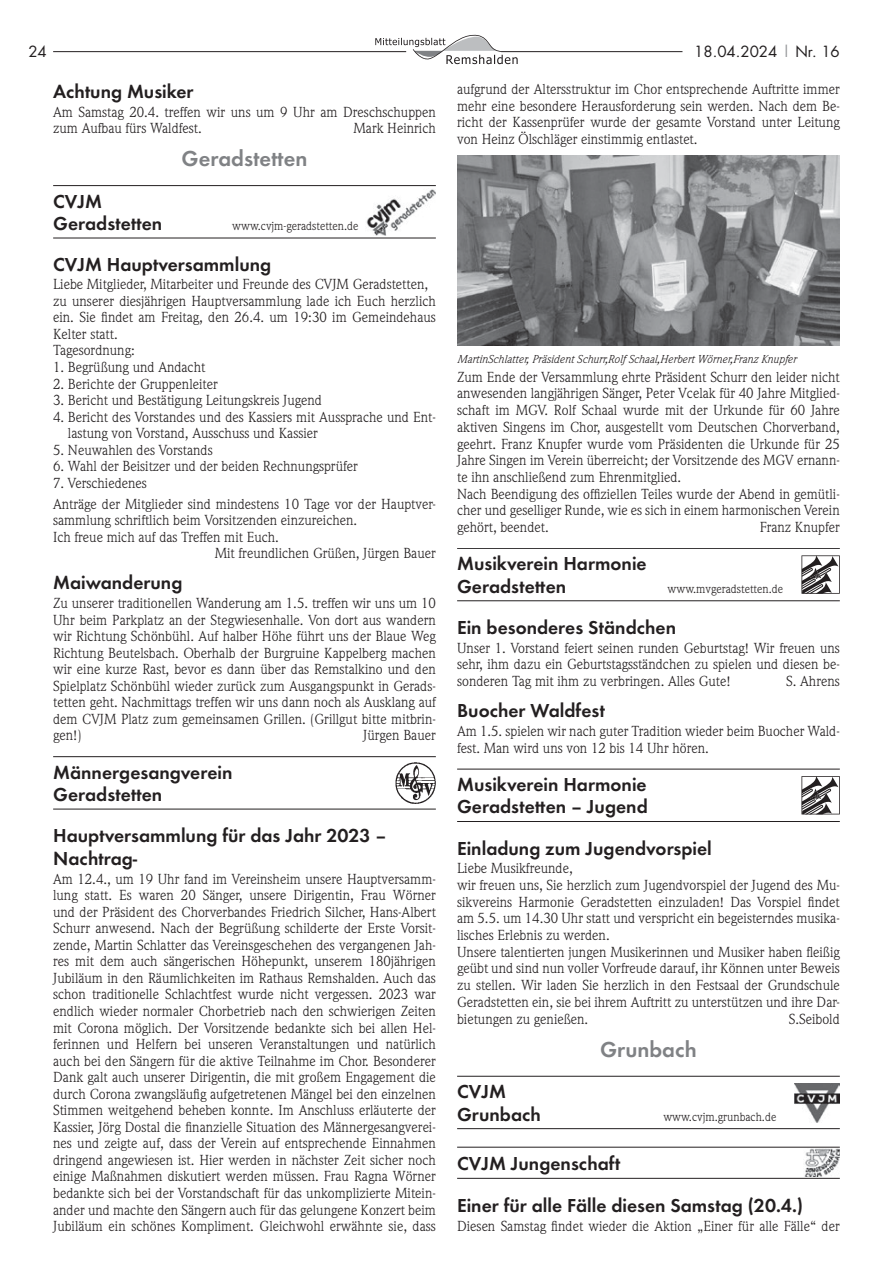
<style>
.page{position:relative;width:893px;height:1263px;background:#fff}
.page>*{position:absolute;margin:0;border:0;box-sizing:border-box;transform-origin:0 0}
.t1{font:600 22.5px "Futura T";color:#808285}
.t2{font:600 19.5px/22.5px "Futura T";color:#231f20}
.t3{font:15px "Futura";color:#231f20}
.t4{font:14.25px/16.5px "Weidemann";color:#231f20}
.t5{font:12px "Weidemann";color:#231f20}
.t6{font:italic 11.25px "Weidemann";color:#231f20}
.s1{color:#949698}
</style>
<div class="page">
<hr style="left:53px;top:51px;width:353px;height:1px;background:#231f20">
<hr style="left:501px;top:51px;width:181px;height:1px;background:#231f20">
<svg style="left:375px;top:34px;width:143px;height:30px"></svg>
<hr style="left:53px;top:238px;width:383px;height:1px;background:#231f20">
<hr style="left:53px;top:185px;width:383px;height:1px;background:#231f20">
<img style="left:366px;top:189px;width:70px;height:47px">
<hr style="left:53px;top:809px;width:383px;height:1px;background:#231f20">
<hr style="left:53px;top:756px;width:383px;height:1px;background:#231f20">
<img style="left:395px;top:762px;width:41px;height:42px">
<img style="left:457px;top:156px;width:383px;height:189px">
<hr style="left:457px;top:600px;width:383px;height:1px;background:#231f20">
<hr style="left:457px;top:548px;width:383px;height:1px;background:#231f20">
<svg style="left:801px;top:555px;width:39px;height:39px"></svg>
<hr style="left:457px;top:821px;width:383px;height:1px;background:#231f20">
<hr style="left:457px;top:769px;width:383px;height:1px;background:#231f20">
<svg style="left:801px;top:776px;width:39px;height:39px"></svg>
<hr style="left:457px;top:1128px;width:383px;height:1px;background:#231f20">
<hr style="left:457px;top:1076px;width:383px;height:1px;background:#231f20">
<img style="left:794px;top:1083px;width:46px;height:39px">
<hr style="left:457px;top:1178px;width:383px;height:1px;background:#231f20">
<hr style="left:457px;top:1147px;width:383px;height:1px;background:#231f20">
<img style="left:804px;top:1149px;width:36px;height:28px">
<p class="t3" style="left:29px;top:41px;width:20px">24</p>
<p class="t3" style="left:694px;top:41px;width:147px">18.04.2024 <span class="s1">|</span> Nr. 16</p>
<h2 class="t2" style="left:53px;top:80px;width:142px">Achtung Musiker</h2>
<p class="t4" style="left:53px;top:103px;width:384px">Am Samstag 20.4. treffen wir uns um 9 Uhr am Dreschschuppen zum Aufbau fürs Waldfest.</p>
<p class="t4" style="left:457px;top:81px;width:384px;text-align:justify">aufgrund der Altersstruktur im Chor entsprechende Auftritte immer mehr eine besondere Herausforderung sein werden. Nach dem Be&shy;richt der Kassenprüfer wurde der gesamte Vorstand unter Leitung von Heinz Ölschläger einstimmig entlastet.</p>
<p class="t4" style="left:353px;top:120px;width:84px">Mark Heinrich</p>
<h1 class="t1" style="left:182px;top:145px;width:127px">Geradstetten</h1>
<h2 class="t2" style="left:53px;top:190px;width:111px">CVJM<br>Geradstetten</h2>
<p class="t5" style="left:232px;top:219px;width:128px">www.cvjm-geradstetten.de</p>
<h2 class="t2" style="left:53px;top:253px;width:220px">CVJM Hauptversammlung</h2>
<p class="t4" style="left:53px;top:276px;width:384px">Liebe Mitglieder, Mitarbeiter und Freunde des CVJM Geradstetten, zu unserer diesjährigen Hauptversammlung lade ich Euch herzlich ein. Sie findet am Freitag, den 26.4. um 19:30 im Gemeindehaus Kelter statt.<br>Tagesordnung:</p>
<p class="t4" style="left:53px;top:359px;width:154px">1. Begrüßung und Andacht</p>
<p class="t4" style="left:53px;top:375px;width:166px">2. Berichte der Gruppenleiter</p>
<p class="t4" style="left:53px;top:392px;width:270px">3. Bericht und Bestätigung Leitungskreis Jugend</p>
<p class="t4" style="left:68px;top:408px;width:369px;text-indent:-15px">4. Bericht des Vorstandes und des Kassiers mit Aussprache und Ent&shy;lastung von Vorstand, Ausschuss und Kassier</p>
<p class="t4" style="left:53px;top:441px;width:161px">5. Neuwahlen des Vorstands</p>
<p class="t4" style="left:53px;top:458px;width:306px">6. Wahl der Beisitzer und der beiden Rechnungsprüfer</p>
<p class="t4" style="left:53px;top:472px;width:384px;line-height:20.9px">7. Verschiedenes<br>Anträge der Mitglieder sind mindestens 10 Tage vor der Hauptver-</p>
<p class="t4" style="left:53px;top:512px;width:306px">sammlung schriftlich beim Vorsitzenden einzureichen.</p>
<p class="t4" style="left:53px;top:528px;width:227px">Ich freue mich auf das Treffen mit Euch.</p>
<p class="t4" style="left:215px;top:545px;width:223px">Mit freundlichen Grüßen, Jürgen Bauer</p>
<h2 class="t2" style="left:53px;top:571px;width:131px">Maiwanderung</h2>
<p class="t4" style="left:53px;top:595px;width:384px;text-align:justify">Zu unserer traditionellen Wanderung am 1.5. treffen wir uns um 10<br>Uhr beim Parkplatz an der Stegwiesenhalle. Von dort aus wandern wir Richtung Schönbühl. Auf halber Höhe führt uns der Blaue Weg Richtung Beutelsbach. Oberhalb der Burgruine Kappelberg machen wir eine kurze Rast, bevor es dann über das Remstalkino und den Spielplatz Schönbühl wieder zurück zum Ausgangspunkt in Gerads&shy;tetten geht. Nachmittags treffen wir uns dann noch als Ausklang auf dem CVJM Platz zum gemeinsamen Grillen. (Grillgut bitte mitbrin&shy;gen!)</p>
<p class="t4" style="left:363px;top:727px;width:74px">Jürgen Bauer</p>
<h2 class="t2" style="left:53px;top:761px;width:181px">Männergesangverein<br>Geradstetten</h2>
<h2 class="t2" style="left:53px;top:824px;width:335px">Hauptversammlung für das Jahr 2023 –<br>Nachtrag-</h2>
<p class="t4" style="left:53px;top:870px;width:384px;text-align:justify">Am 12.4., um 19 Uhr fand im Vereinsheim unsere Hauptversamm&shy;lung statt. Es waren 20 Sänger, unsere Dirigentin, Frau Wörner und der Präsident des Chorverbandes Friedrich Silcher, Hans-Albert Schurr anwesend. Nach der Begrüßung schilderte der Erste Vorsit&shy;zende, Martin Schlatter das Vereinsgeschehen des vergangenen Jah&shy;res mit dem auch sängerischen Höhepunkt, unserem 180jährigen Jubiläum in den Räumlichkeiten im Rathaus Remshalden. Auch das schon traditionelle Schlachtfest wurde nicht vergessen. 2023 war endlich wieder normaler Chorbetrieb nach den schwierigen Zeiten mit Corona möglich. Der Vorsitzende bedankte sich bei allen Hel&shy;ferinnen und Helfern bei unseren Veranstaltungen und natürlich auch bei den Sängern für die aktive Teilnahme im Chor. Besonderer Dank galt auch unserer Dirigentin, die mit großem Engagement die durch Corona zwangsläufig aufgetretenen Mängel bei den einzelnen Stimmen weitgehend beheben konnte. Im Anschluss erläuterte der Kassier, Jörg Dostal die finanzielle Situation des Männergesangverei&shy;nes und zeigte auf, dass der Verein auf entsprechende Einnahmen dringend angewiesen ist. Hier werden in nächster Zeit sicher noch einige Maßnahmen diskutiert werden müssen. Frau Ragna Wörner bedankte sich bei der Vorstandschaft für das unkomplizierte Mitein&shy;ander und machte den Sängern auch für das gelungene Konzert beim Jubiläum ein schönes Kompliment. Gleichwohl erwähnte sie, dass</p>
<p class="t6" style="left:457px;top:352px;width:341px">MartinSchlatter, Präsident Schurr,Rolf Schaal,Herbert Wörner,Franz Knupfer</p>
<p class="t4" style="left:457px;top:368px;width:384px">Zum Ende der Versammlung ehrte Präsident Schurr den leider nicht anwesenden langjährigen Sänger, Peter Vcelak für 40 Jahre Mitglied&shy;schaft im MGV. Rolf Schaal wurde mit der Urkunde für 60 Jahre aktiven Singens im Chor, ausgestellt vom Deutschen Chorverband, geehrt. Franz Knupfer wurde vom Präsidenten die Urkunde für 25<br>Jahre Singen im Verein überreicht; der Vorsitzende des MGV ernann&shy;te ihn anschließend zum Ehrenmitglied.<br>Nach Beendigung des offiziellen Teiles wurde der Abend in gemütli&shy;cher und geselliger Runde, wie es sich in einem harmonischen Verein gehört, beendet.</p>
<p class="t4" style="left:760px;top:519px;width:82px">Franz Knupfer</p>
<h2 class="t2" style="left:457px;top:552px;width:191px">Musikverein Harmonie<br>Geradstetten</h2>
<p class="t5" style="left:668px;top:581px;width:117px">www.mvgeradstetten.de</p>
<h2 class="t2" style="left:457px;top:616px;width:221px">Ein besonderes Ständchen</h2>
<p class="t4" style="left:457px;top:639px;width:384px;text-align:justify">Unser 1. Vorstand feiert seinen runden Geburtstag! Wir freuen uns sehr, ihm dazu ein Geburtstagsständchen zu spielen und diesen be&shy;sonderen Tag mit ihm zu verbringen. Alles Gute!</p>
<p class="t4" style="left:786px;top:673px;width:55px">S. Ahrens</p>
<h2 class="t2" style="left:457px;top:699px;width:149px">Buocher Waldfest</h2>
<p class="t4" style="left:457px;top:723px;width:384px">Am 1.5. spielen wir nach guter Tradition wieder beim Buocher Wald&shy;fest. Man wird uns von 12 bis 14 Uhr hören.</p>
<h2 class="t2" style="left:457px;top:773px;width:192px">Musikverein Harmonie<br>Geradstetten – Jugend</h2>
<h2 class="t2" style="left:457px;top:836px;width:256px">Einladung zum Jugendvorspiel</h2>
<p class="t4" style="left:457px;top:860px;width:384px">Liebe Musikfreunde,<br>wir freuen uns, Sie herzlich zum Jugendvorspiel der Jugend des Mu&shy;sikvereins Harmonie Geradstetten einzuladen! Das Vorspiel findet am 5.5. um 14.30 Uhr statt und verspricht ein begeisterndes musika&shy;lisches Erlebnis zu werden.<br>Unsere talentierten jungen Musikerinnen und Musiker haben fleißig geübt und sind nun voller Vorfreude darauf, ihr Können unter Beweis zu stellen. Wir laden Sie herzlich in den Festsaal der Grundschule Geradstetten ein, sie bei ihrem Auftritt zu unterstützen und ihre Dar&shy;bietungen zu genießen.</p>
<p class="t4" style="left:789px;top:1010px;width:52px">S.Seibold</p>
<h1 class="t1" style="left:600px;top:1036px;width:98px">Grunbach</h1>
<h2 class="t2" style="left:457px;top:1080px;width:85px">CVJM<br>Grunbach</h2>
<p class="t5" style="left:663px;top:1109px;width:114px">www.cvjm.grunbach.de</p>
<h2 class="t2" style="left:457px;top:1142px;width:347px;line-height:42px">CVJM Jungenschaft<br>Einer für alle Fälle diesen Samstag (20.4.)</h2>
<p class="t4" style="left:457px;top:1218px;width:384px">Diesen Samstag findet wieder die Aktion „Einer für alle Fälle“ der</p>
</div>
